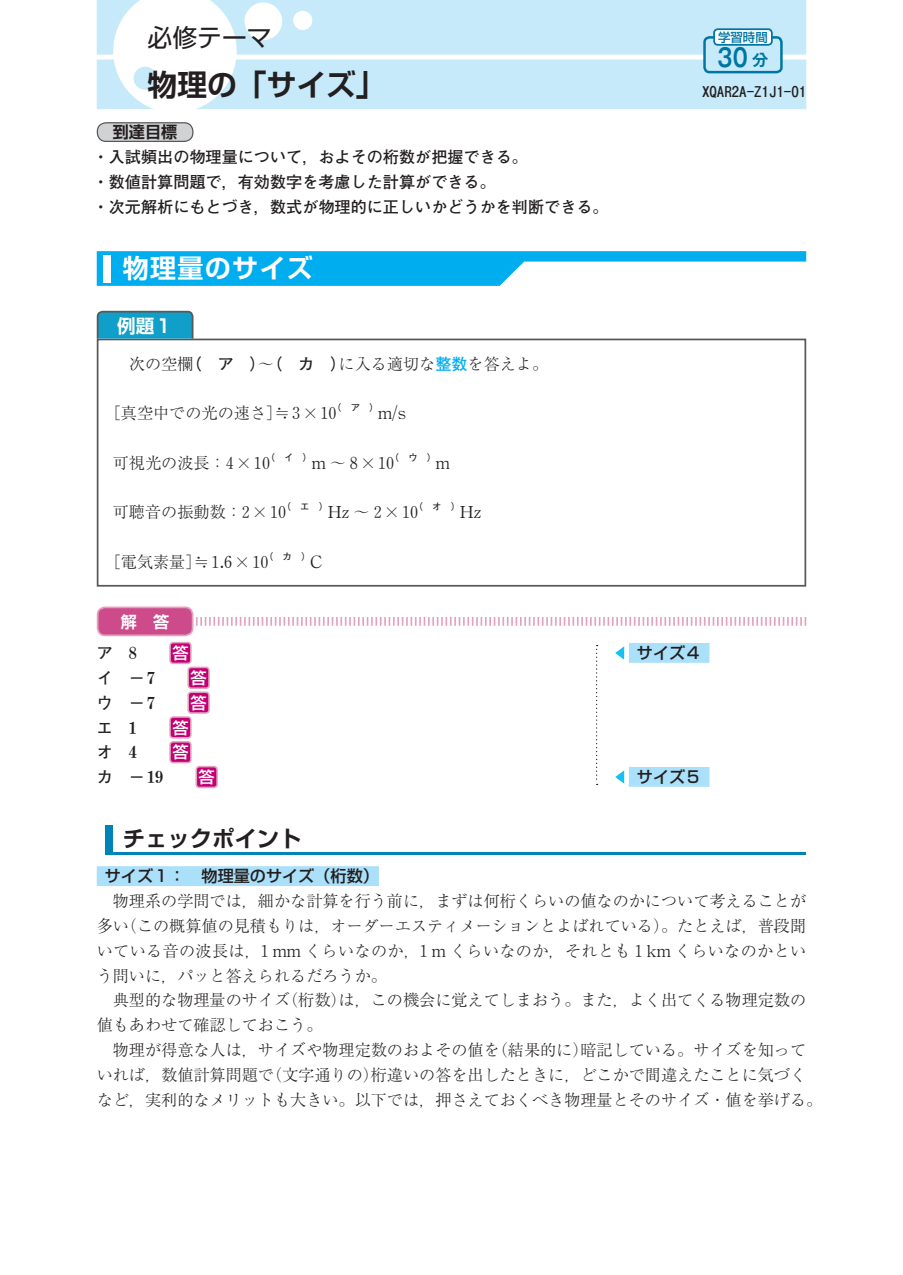
<style>
.page{position:relative;width:903px;height:1275px;background:#fff}
.page>*{position:absolute;margin:0;border:0;box-sizing:border-box;transform-origin:0 0}
.t1{font:700 29.75px "Shin Go Pr 6 De";color:#231f20}
.t2{font:700 26.07px "Shin Go Pr 6 De";letter-spacing:.05em;color:#fff}
.t3{font:24.85px "Shin Go Pr 6";color:#231f20}
.t4{font:700 24.85px "Gothic MB101 Pr 6 De";color:#0076a3;scale:.8 1}
.t5{font:700 22.4px "Shin Go Pr 6 De";color:#231f20}
.t6{font:700 18.55px "Shin Go Pr 6 De";color:#fff}
.本文基本_13Q20H{font:300 16.1px/24.8px "Ryumin Pr 6";color:#231f20}
.本文基本_13Q20H-2{font:700 16.1px "Futo Go B101 Pr 6";color:#231f20}
.t7{font:16.1px "Zkai Num Lignt";color:#231f20}
.t8{font:500 16.1px "Shin Go Pr 6";color:#231f20}
.本文基本_13Q20H-3{font:700 16.1px "Zkai Num";color:#231f20}
.t9{font:500 16.1px "Shin Go Pr 6";color:#fff}
.t10{font:700 16.1px "Shin Go Pr 6 De";color:#231f20}
.t11{font:700 16.1px "Shin Go Pr 6 De";color:#fff}
.t12{font:700 16.1px "Gothic MB101 Pr 6 De";color:#0076a3}
.t13{font:700 14.88px "Futo Go B101 Pr 6";color:#231f20}
.t14{font:500 12.42px "Shin Go Pr 6";color:#0076a3}
.t15{font:700 9.45px "Futo Go B101 Pr 6";color:#231f20}
.s1{font-family:"Futo Go B101 Pr 6";font-weight:700}
.s2{font-family:"Futo Go B101 Pr 6";font-weight:700;color:#00aeef}
.s3{font-family:"Zkai Num Lignt";font-weight:400}
.s4{font-family:"Ryumin Pr 6";font-weight:300}
.s5{font-family:"Zkai Num"}
.s6{font-family:"Futo Go B101 Pr 6"}
</style>
<div class="page">
<svg style="left:97px;top:0;width:709px;height:109px"></svg>
<div style="left:134px;top:67px;width:23px;height:23px;background:#c6eafa;border-radius:50%"></div>
<div style="left:704px;top:37px;width:77px;height:35px;background:#c6eafa;border-radius:5px"></div>
<div style="left:703px;top:36px;width:80px;height:37px;border:2px solid #0076a3;border-radius:5px"></div>
<div style="left:714px;top:29px;width:58px;height:16px;background:#fff;border-radius:4px"></div>
<div style="left:713px;top:28px;width:60px;height:18px;border:2px solid #0076a3;border-radius:4px"></div>
<div style="left:97px;top:866px;width:282px;height:20px;background:#aae0f9"></div>
<div style="left:97px;top:123px;width:96px;height:18px;background:#d1d2d4;border-radius:9px"></div>
<div style="left:97px;top:122px;width:96px;height:20px;border:1px solid #57585a;border-radius:9px"></div>
<svg style="left:97px;top:251px;width:709px;height:35px"></svg>
<div style="left:104px;top:255px;width:7px;height:27px;background:#fff"></div>
<div style="left:97px;top:339px;width:709px;height:248px;border:2px solid #57585a"></div>
<svg style="left:96px;top:310px;width:98px;height:30px;background:#259bbd"></svg>
<svg style="left:196px;top:617px;width:610px;height:9px"></svg>
<div style="left:98px;top:607px;width:95px;height:28px;background:#cd4a8b;border-radius:7px"></div>
<div style="left:97px;top:606px;width:96px;height:30px;border:2px solid #e3a1c0;border-radius:7px"></div>
<hr style="left:105px;top:853px;width:701px;height:2px;background:#0083b6">
<div style="left:105px;top:825px;width:8px;height:30px;background:#0083b6"></div>
<svg style="left:615px;top:646px;width:9px;height:14px"></svg>
<div style="left:629px;top:643px;width:80px;height:20px;background:#aae0f9"></div>
<div style="left:170px;top:643px;width:21px;height:20px;background:#c30175;border-radius:3px"></div>
<div style="left:169px;top:642px;width:23px;height:22px;border:2px solid #e3a1c0;border-radius:3px"></div>
<div style="left:188px;top:667px;width:21px;height:21px;background:#c30175;border-radius:3px"></div>
<div style="left:187px;top:667px;width:23px;height:22px;border:2px solid #e3a1c0;border-radius:3px"></div>
<div style="left:188px;top:692px;width:21px;height:21px;background:#c30175;border-radius:3px"></div>
<div style="left:187px;top:691px;width:23px;height:23px;border:2px solid #e3a1c0;border-radius:3px"></div>
<div style="left:170px;top:717px;width:21px;height:21px;background:#c30175;border-radius:3px"></div>
<div style="left:169px;top:716px;width:23px;height:23px;border:2px solid #e3a1c0;border-radius:3px"></div>
<div style="left:170px;top:742px;width:21px;height:21px;background:#c30175;border-radius:3px"></div>
<div style="left:169px;top:741px;width:23px;height:22px;border:2px solid #e3a1c0;border-radius:3px"></div>
<svg style="left:615px;top:770px;width:9px;height:14px"></svg>
<div style="left:629px;top:767px;width:80px;height:20px;background:#aae0f9"></div>
<div style="left:196px;top:767px;width:21px;height:20px;background:#c30175;border-radius:3px"></div>
<div style="left:195px;top:766px;width:23px;height:22px;border:2px solid #e3a1c0;border-radius:3px"></div>
<svg style="left:596px;top:645px;width:2px;height:140px"></svg>
<p class="t3" style="left:148px;top:17px;width:126px">必修テーマ</p>
<p class="t14" style="left:718px;top:27px;width:51px">学習時間</p>
<p class="t4" style="left:717px;top:37px;width:39px">30</p>
<p class="t12" style="left:752px;top:46px;width:18px">分</p>
<p class="t1" style="left:148px;top:60px;width:240px">物理の「サイズ」</p>
<p class="t13" style="left:702px;top:80px;width:106px">XQAR2A-Z1J1-01</p>
<p class="t10" style="left:113px;top:119px;width:66px">到達目標</p>
<p class="本文基本_13Q20H-2" style="left:93px;top:144px;width:437px">・入試頻出の物理量について，およその桁数が把握できる。</p>
<p class="本文基本_13Q20H-2" style="left:93px;top:169px;width:405px">・数値計算問題で，有効数字を考慮した計算ができる。</p>
<p class="本文基本_13Q20H-2" style="left:93px;top:194px;width:517px">・次元解析にもとづき，数式が物理的に正しいかどうかを判断できる。</p>
<p class="t2" style="left:123px;top:247px;width:192px">物理量のサイズ</p>
<p class="t6" style="left:117px;top:310px;width:57px">例題１</p>
<p class="本文基本_13Q20H" style="left:129px;top:350px;width:421px">次の空欄<span class="s1">（ ア ）</span>～<span class="s1">（ カ ）</span>に入る適切な<span class="s2">整数</span>を答えよ。</p>
<p class="本文基本_13Q20H" style="left:105px;top:400px;width:233px">［真空中での光の速さ］<span class="s3">–3*10</span></p>
<p class="t15" style="left:332px;top:400px;width:48px">（ア）</p>
<p class="t7" style="left:378px;top:405px;width:29px">m/s</p>
<p class="本文基本_13Q20H" style="left:113px;top:449px;width:159px">可視光の波長：<span class="s3">4*10</span></p>
<p class="t15" style="left:265px;top:450px;width:48px">（イ）</p>
<p class="t7" style="left:312px;top:455px;width:84px">m <span class="s4">～</span> 8*10</p>
<p class="t15" style="left:390px;top:450px;width:48px">（ウ）</p>
<p class="t7" style="left:436px;top:455px;width:16px">m</p>
<p class="本文基本_13Q20H" style="left:113px;top:499px;width:175px">可聴音の振動数：<span class="s3">2*10</span></p>
<p class="t15" style="left:281px;top:499px;width:48px">（エ）</p>
<p class="t7" style="left:328px;top:504px;width:92px">Hz <span class="s4">～</span> 2*10</p>
<p class="t15" style="left:413px;top:499px;width:48px">（オ）</p>
<p class="t7" style="left:460px;top:504px;width:23px">Hz</p>
<p class="t7" style="left:105px;top:554px;width:165px"><span class="s4">［電気素量］</span>–1.6*10</p>
<p class="t15" style="left:264px;top:549px;width:48px">（カ）</p>
<p class="t7" style="left:310px;top:554px;width:14px">C</p>
<p class="t11" style="left:121px;top:608px;width:50px">解　答</p>
<p class="本文基本_13Q20H-2" style="left:97px;top:640px;width:42px">ア <span class="s5">8</span></p>
<p class="本文基本_13Q20H-3" style="left:97px;top:669px;width:60px"><span class="s6">イ</span> -7</p>
<p class="本文基本_13Q20H-3" style="left:97px;top:694px;width:60px"><span class="s6">ウ</span> -7</p>
<p class="本文基本_13Q20H-2" style="left:97px;top:715px;width:42px">エ <span class="s5">1</span></p>
<p class="本文基本_13Q20H-2" style="left:97px;top:739px;width:42px">オ <span class="s5">4</span></p>
<p class="本文基本_13Q20H-3" style="left:97px;top:769px;width:68px"><span class="s6">カ</span> -19</p>
<p class="t9" style="left:172px;top:640px;width:18px">答</p>
<p class="t8" style="left:637px;top:640px;width:66px">サイズ４</p>
<p class="t9" style="left:191px;top:665px;width:18px">答</p>
<p class="t9" style="left:191px;top:689px;width:18px">答</p>
<p class="t9" style="left:172px;top:714px;width:18px">答</p>
<p class="t9" style="left:172px;top:739px;width:18px">答</p>
<p class="t9" style="left:199px;top:764px;width:18px">答</p>
<p class="t8" style="left:637px;top:764px;width:66px">サイズ５</p>
<p class="t5" style="left:123px;top:820px;width:180px">チェックポイント</p>
<p class="t8" style="left:105px;top:863px;width:276px">サイズ１：　物理量のサイズ（桁数）</p>
<p class="本文基本_13Q20H" style="left:97px;top:888px;width:711px;text-align:justify;text-indent:16px">物理系の学問では，細かな計算を行う前に，まずは何桁くらいの値なのかについて考えることが多い（この概算値の見積もりは，オーダーエスティメーションとよばれている）。たとえば，普段聞いている音の波長は，<span class="s3">1 mm</span> くらいなのか，<span class="s3">1 m</span> くらいなのか，それとも <span class="s3">1 km</span> くらいなのかという問いに，パッと答えられるだろうか。</p>
<p class="本文基本_13Q20H" style="left:97px;top:987px;width:711px;text-indent:16px">典型的な物理量のサイズ（桁数）は，この機会に覚えてしまおう。また，よく出てくる物理定数の値もあわせて確認しておこう。</p>
<p class="本文基本_13Q20H" style="left:97px;top:1037px;width:727px;text-indent:16px">物理が得意な人は，サイズや物理定数のおよその値を（結果的に）暗記している。サイズを知っていれば，数値計算問題で（文字通りの）桁違いの答を出したときに，どこかで間違えたことに気づくなど，実利的なメリットも大きい。以下では，押さえておくべき物理量とそのサイズ・値を挙げる。</p>
</div>
